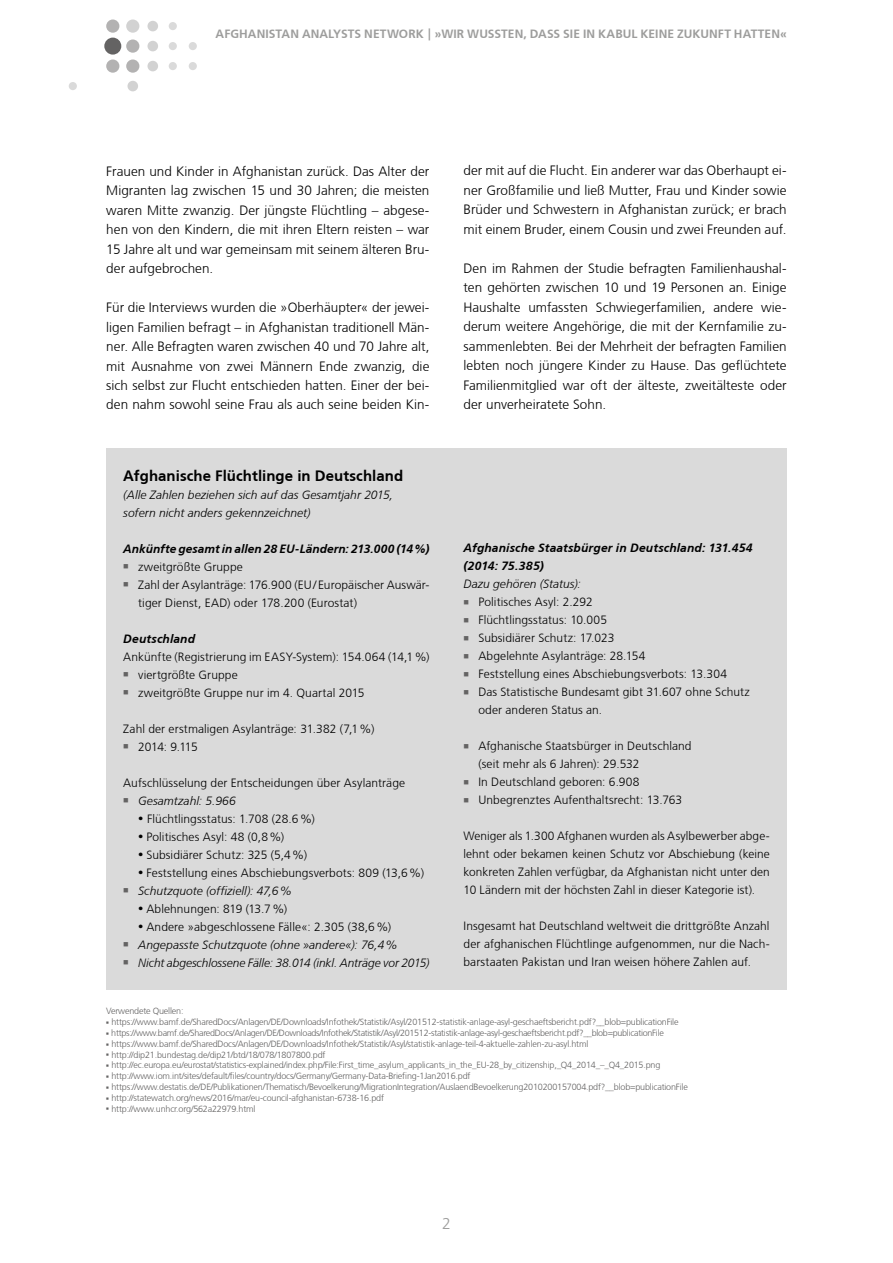
<style>
.page{position:relative;width:893px;height:1263px;background:#fff}
.page>*{position:absolute;margin:0;border:0;box-sizing:border-box;transform-origin:0 0}
.t1{font:300 15.75px "Frutiger CE";color:#9d9d9c}
.t2{font:700 15px "Frutiger CE";letter-spacing:.005em;color:#000}
.t3{font:300 13.5px/19.5px "Frutiger CE";letter-spacing:.005em;color:#000;text-align:justify}
.t4{font:300 12px/18px "Frutiger CE";letter-spacing:.005em;color:#000}
.t5{font:italic 300 12px/18px "Frutiger CE";letter-spacing:.005em;color:#000}
.t6{font:italic 700 12px/18px "Frutiger CE";letter-spacing:.01em;color:#000}
.t7{font:700 12px "Frutiger CE";letter-spacing:.005em;color:#9d9d9c}
.t8{font:300 9px "Frutiger CE";letter-spacing:-.02em;color:#646363}
.s1{color:#646363}
.s2{font-size:10.5px}
</style>
<div class="page">
<div style="left:104px;top:38px;width:17px;height:17px;background:#646363;border-radius:50%"></div>
<div style="left:69px;top:82px;width:8px;height:8px;background:#dadada;border-radius:50%"></div>
<div style="left:127px;top:81px;width:11px;height:10px;background:#d2d2d2;border-radius:50%"></div>
<div style="left:169px;top:22px;width:8px;height:8px;background:#dadada;border-radius:50%"></div>
<div style="left:147px;top:21px;width:11px;height:10px;background:#d2d2d2;border-radius:50%"></div>
<div style="left:189px;top:42px;width:8px;height:8px;background:#dadada;border-radius:50%"></div>
<div style="left:169px;top:42px;width:8px;height:8px;background:#dadada;border-radius:50%"></div>
<div style="left:147px;top:41px;width:11px;height:10px;background:#d2d2d2;border-radius:50%"></div>
<div style="left:189px;top:62px;width:8px;height:8px;background:#dadada;border-radius:50%"></div>
<div style="left:169px;top:62px;width:8px;height:8px;background:#dadada;border-radius:50%"></div>
<div style="left:147px;top:61px;width:11px;height:10px;background:#d2d2d2;border-radius:50%"></div>
<div style="left:126px;top:20px;width:13px;height:13px;background:#d2d2d2;border-radius:50%"></div>
<div style="left:106px;top:20px;width:13px;height:13px;background:#b3b2b2;border-radius:50%"></div>
<div style="left:126px;top:39px;width:13px;height:14px;background:#b3b2b2;border-radius:50%"></div>
<div style="left:126px;top:59px;width:13px;height:14px;background:#b3b2b2;border-radius:50%"></div>
<div style="left:106px;top:59px;width:13px;height:14px;background:#b3b2b2;border-radius:50%"></div>
<div style="left:106px;top:448px;width:681px;height:542px;background:#dadada"></div>
<p class="t7" style="left:216px;top:27px;width:572px">AFGHANISTAN ANALYSTS NETWORK | »WIR WUSSTEN, DASS SIE IN KABUL KEINE ZUKUNFT HATTEN«</p>
<p class="t3" style="left:106px;top:161px;width:325px">Frauen und Kinder in Afghanistan zurück. Das Alter der Migranten lag zwischen 15 und 30 Jahren; die meisten waren Mitte zwanzig. Der jüngste Flüchtling – abgese&shy;hen von den Kindern, die mit ihren Eltern reisten – war 15 Jahre alt und war gemeinsam mit seinem älteren Bru&shy;der aufgebrochen.</p>
<p class="t3" style="left:106px;top:297px;width:325px">Für die Interviews wurden die »Oberhäupter« der jewei&shy;ligen Familien befragt – in Afghanistan traditionell Män&shy;ner. Alle Befragten waren zwischen 40 und 70 Jahre alt, mit Ausnahme von zwei Männern Ende zwanzig, die sich selbst zur Flucht entschieden hatten. Einer der bei&shy;den nahm sowohl seine Frau als auch seine beiden Kin-</p>
<p class="t2" style="left:123px;top:467px;width:281px">Afghanische Flüchtlinge in Deutschland</p>
<p class="t5" style="left:123px;top:486px;width:271px">(Alle Zahlen beziehen sich auf das Gesamtjahr 2015, sofern nicht anders gekennzeichnet)</p>
<p class="t6" style="left:123px;top:540px;width:308px">Ankünfte gesamt in allen 28 EU-Ländern: 213.000 (14%)</p>
<p class="t4" style="left:123px;top:558px;width:121px"><span class="s1">■</span> zweitgrößte Gruppe</p>
<p class="t4" style="left:138px;top:576px;width:293px;text-indent:-15px"><span class="s1">■</span> Zahl der Asylanträge: 176.900 (EU/Europäischer Auswär&shy;tiger Dienst, EAD) oder 178.200 (Eurostat)</p>
<p class="t6" style="left:123px;top:630px;width:73px">Deutschland</p>
<p class="t4" style="left:123px;top:648px;width:308px">Ankünfte (Registrierung im EASY-System): 154.064 (14,1%)</p>
<p class="t4" style="left:123px;top:666px;width:116px"><span class="s1">■</span> viertgrößte Gruppe</p>
<p class="t4" style="left:123px;top:684px;width:243px"><span class="s1">■</span> zweitgrößte Gruppe nur im 4. Quartal 2015</p>
<p class="t4" style="left:123px;top:720px;width:253px">Zahl der erstmaligen Asylanträge: 31.382 (7,1%)</p>
<p class="t4" style="left:123px;top:738px;width:76px"><span class="s1">■</span> 2014: 9.115</p>
<p class="t4" style="left:123px;top:774px;width:283px">Aufschlüsselung der Entscheidungen über Asylanträge</p>
<p class="t5" style="left:123px;top:792px;width:114px"><span class="s1">■</span> Gesamtzahl: 5.966</p>
<p class="t4" style="left:138px;top:810px;width:178px"><span class="s2">•</span> Flüchtlingsstatus: 1.708 (28.6%)</p>
<p class="t4" style="left:138px;top:828px;width:148px"><span class="s2">•</span> Politisches Asyl: 48 (0,8%)</p>
<p class="t4" style="left:138px;top:846px;width:170px"><span class="s2">•</span> Subsidiärer Schutz: 325 (5,4%)</p>
<p class="t4" style="left:138px;top:864px;width:287px"><span class="s2">•</span> Feststellung eines Abschiebungsverbots: 809 (13,6%)</p>
<p class="t5" style="left:123px;top:882px;width:170px"><span class="s1">■</span> Schutzquote (offiziell): 47,6%</p>
<p class="t4" style="left:138px;top:900px;width:150px"><span class="s2">•</span> Ablehnungen: 819 (13.7%)</p>
<p class="t4" style="left:138px;top:918px;width:254px"><span class="s2">•</span> Andere »abgeschlossene Fälle«: 2.305 (38,6%)</p>
<p class="t5" style="left:123px;top:936px;width:275px"><span class="s1">■</span> Angepasste Schutzquote (ohne »andere«): 76,4%</p>
<p class="t5" style="left:123px;top:954px;width:308px"><span class="s1">■</span> Nicht abgeschlossene Fälle: 38.014 (inkl. Anträge vor 2015)</p>
<p class="t3" style="left:463px;top:161px;width:325px">der mit auf die Flucht. Ein anderer war das Oberhaupt ei&shy;ner Großfamilie und ließ Mutter, Frau und Kinder sowie Brüder und Schwestern in Afghanistan zurück; er brach mit einem Bruder, einem Cousin und zwei Freunden auf.</p>
<p class="t3" style="left:463px;top:258px;width:325px">Den im Rahmen der Studie befragten Familienhaushal&shy;ten gehörten zwischen 10 und 19 Personen an. Einige Haushalte umfassten Schwiegerfamilien, andere wie&shy;derum weitere Angehörige, die mit der Kernfamilie zu&shy;sammenlebten. Bei der Mehrheit der befragten Familien lebten noch jüngere Kinder zu Hause. Das geflüchtete Familienmitglied war oft der älteste, zweitälteste oder der unverheiratete Sohn.</p>
<p class="t6" style="left:463px;top:539px;width:291px">Afghanische Staatsbürger in Deutschland: 131.454 (2014: 75.385)</p>
<p class="t5" style="left:463px;top:575px;width:119px">Dazu gehören (Status):</p>
<p class="t4" style="left:463px;top:593px;width:131px"><span class="s1">■</span> Politisches Asyl: 2.292</p>
<p class="t4" style="left:463px;top:611px;width:145px"><span class="s1">■</span> Flüchtlingsstatus: 10.005</p>
<p class="t4" style="left:463px;top:629px;width:153px"><span class="s1">■</span> Subsidiärer Schutz: 17.023</p>
<p class="t4" style="left:463px;top:647px;width:183px"><span class="s1">■</span> Abgelehnte Asylanträge: 28.154</p>
<p class="t4" style="left:463px;top:665px;width:265px"><span class="s1">■</span> Feststellung eines Abschiebungsverbots: 13.304</p>
<p class="t4" style="left:478px;top:683px;width:273px;text-indent:-15px"><span class="s1">■</span> Das Statistische Bundesamt gibt 31.607 ohne Schutz oder anderen Status an.</p>
<p class="t4" style="left:478px;top:737px;width:215px;text-indent:-15px"><span class="s1">■</span> Afghanische Staatsbürger in Deutschland (seit mehr als 6 Jahren): 29.532</p>
<p class="t4" style="left:463px;top:773px;width:178px"><span class="s1">■</span> In Deutschland geboren: 6.908</p>
<p class="t4" style="left:463px;top:791px;width:220px"><span class="s1">■</span> Unbegrenztes Aufenthaltsrecht: 13.763</p>
<p class="t4" style="left:463px;top:827px;width:308px;text-align:justify">Weniger als 1.300 Afghanen wurden als Asylbewerber abge&shy;lehnt oder bekamen keinen Schutz vor Abschiebung (keine konkreten Zahlen verfügbar, da Afghanistan nicht unter den 10 Ländern mit der höchsten Zahl in dieser Kategorie ist).</p>
<p class="t4" style="left:463px;top:917px;width:308px;text-align:justify">Insgesamt hat Deutschland weltweit die drittgrößte Anzahl der afghanischen Flüchtlinge aufgenommen, nur die Nach&shy;barstaaten Pakistan und Iran weisen höhere Zahlen auf.</p>
<p class="t8" style="left:106px;top:1006px;width:79px">Verwendete Quellen:</p>
<p class="t8" style="left:106px;top:1017px;width:574px">■ https://www.bamf.de/SharedDocs/Anlagen/DE/Downloads/Infothek/Statistik/Asyl/201512-statistik-anlage-asyl-geschaeftsbericht.pdf?__blob=publicationFile</p>
<p class="t8" style="left:106px;top:1028px;width:559px">■ https://www.bamf.de/SharedDocs/Anlagen/DE/Downloads/Infothek/Statistik/Asyl/201512-statistik-anlage-asyl-geschaeftsbericht.pdf?__blob=publicationFile</p>
<p class="t8" style="left:106px;top:1038px;width:484px">■ https://www.bamf.de/SharedDocs/Anlagen/DE/Downloads/Infothek/Statistik/Asyl/statistik-anlage-teil-4-aktuelle-zahlen-zu-asyl.html</p>
<p class="t8" style="left:106px;top:1049px;width:221px">■ http://dip21.bundestag.de/dip21/btd/18/078/1807800.pdf</p>
<p class="t8" style="left:106px;top:1060px;width:556px">■ http://ec.europa.eu/eurostat/statistics-explained/index.php/File:First_time_asylum_applicants_in_the_EU-28_by_citizenship,_Q4_2014_–_Q4_2015.png</p>
<p class="t8" style="left:106px;top:1071px;width:366px">■ http://www.iom.int/sites/default/files/country/docs/Germany/Germany-Data-Briefing-1Jan2016.pdf</p>
<p class="t8" style="left:106px;top:1082px;width:583px">■ https://www.destatis.de/DE/Publikationen/Thematisch/Bevoelkerung/MigrationIntegration/AuslaendBevoelkerung2010200157004.pdf?__blob=publicationFile</p>
<p class="t8" style="left:106px;top:1092px;width:279px">■ http://statewatch.org/news/2016/mar/eu-council-afghanistan-6738-16.pdf</p>
<p class="t8" style="left:106px;top:1103px;width:151px">■ http://www.unhcr.org/562a22979.html</p>
<h1 class="t1" style="left:442px;top:1214px;width:10px">2</h1>
</div>
